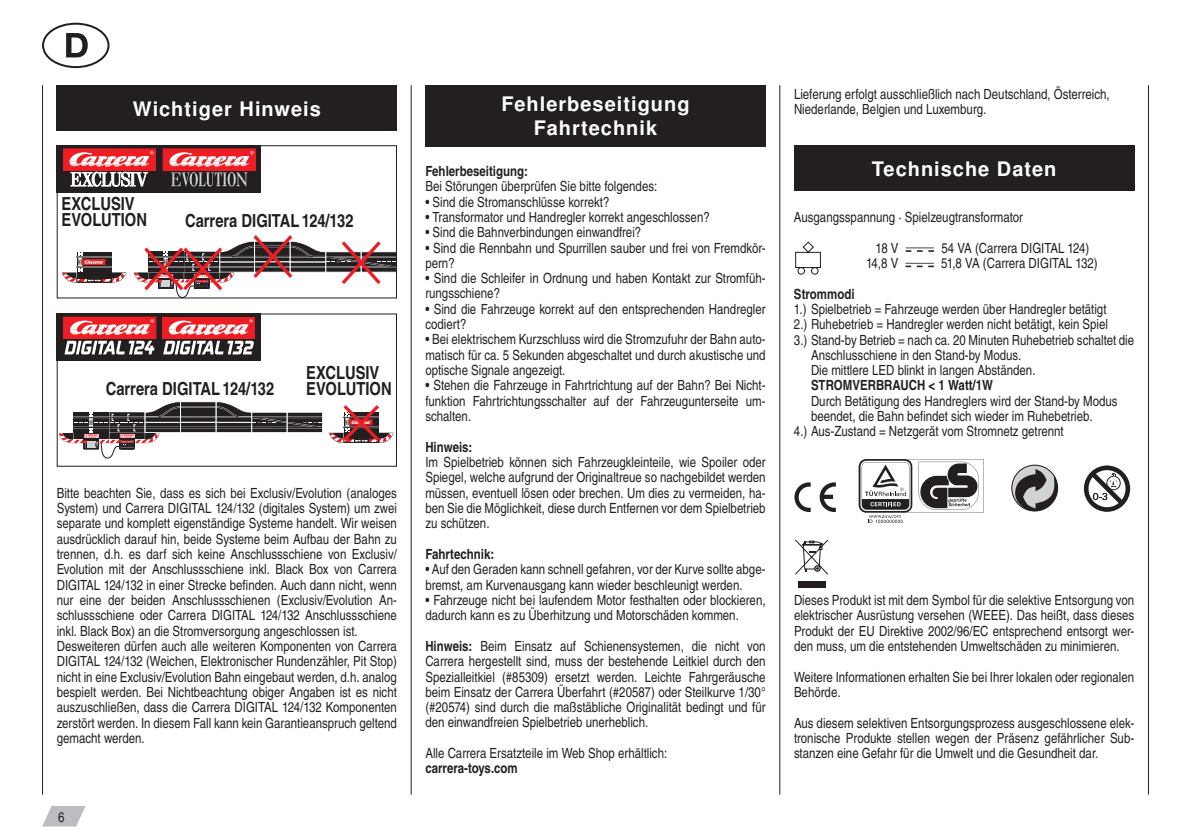
<style>
.page{position:relative;width:1191px;height:840px;background:#fff}
.page>*{position:absolute;margin:0;border:0;box-sizing:border-box;transform-origin:0 0}
.t1{font:700 20px/24px "Nimbus San LOT";letter-spacing:.05em;color:#fff;text-align:center}
.t2{font:18px/16px "Nimbus San LOT Bol Con";color:#231f20}
.t3{font:14px/15.4px "Nimbus San LOT Reg Con";color:#231f20}
.t4{font:14px "Nimbus San LOT Bol Con";color:#231f20}
.s1{font-family:"Nimbus San LOT Bol Con"}
</style>
<div class="page">
<svg style="left:42px;top:806px;width:44px;height:20px"></svg>
<hr style="left:42px;top:85px;width:1px;height:709px;background:#231f20">
<hr style="left:1148px;top:85px;width:1px;height:709px;background:#231f20">
<hr style="left:411px;top:85px;width:1px;height:709px;background:#231f20">
<hr style="left:779px;top:85px;width:1px;height:709px;background:#231f20">
<div style="left:42px;top:23px;width:68px;height:45px;border:2px solid #231f20;border-radius:50%"></div>
<svg style="left:66px;top:33px;width:22px;height:24px"></svg>
<div style="left:57px;top:85px;width:340px;height:46px;background:#231f20"></div>
<svg style="left:62px;top:252px;width:64px;height:30px"></svg>
<svg style="left:134px;top:235px;width:261px;height:61px"></svg>
<svg style="left:59px;top:147px;width:202px;height:45px;background:#342223"></svg>
<div style="left:163px;top:149px;width:92px;height:21px;background:#ee1d23"></div>
<svg style="left:169px;top:151px;width:84px;height:35px"></svg>
<div style="left:63px;top:149px;width:92px;height:21px;background:#ee1d23"></div>
<svg style="left:69px;top:151px;width:84px;height:35px"></svg>
<div style="left:57px;top:145px;width:340px;height:153px;border:1px solid #231f20"></div>
<div style="left:57px;top:313px;width:204px;height:47px;background:#231f20"></div>
<div style="left:64px;top:317px;width:92px;height:21px;border:1px solid #ee1d23"></div>
<svg style="left:64px;top:318px;width:90px;height:36px"></svg>
<svg style="left:180px;top:401px;width:36px;height:21px"></svg>
<div style="left:180px;top:401px;width:36px;height:21px;border:1px solid #fff"></div>
<svg style="left:182px;top:424px;width:32px;height:6px"></svg>
<hr style="left:180px;top:426px;width:36px;height:2px;background:#fff">
<hr style="left:180px;top:427px;width:36px;height:1px;background:#231f20">
<div style="left:180px;top:422px;width:36px;height:10px;border:1px solid #fff"></div>
<div style="left:216px;top:422px;width:36px;height:10px;background:#231f20"></div>
<div style="left:252px;top:412px;width:35px;height:20px;background:#231f20"></div>
<div style="left:287px;top:412px;width:36px;height:20px;background:#231f20"></div>
<svg style="left:216px;top:401px;width:105px;height:28px"></svg>
<div style="left:287px;top:412px;width:36px;height:20px;border:1px solid #fff"></div>
<svg style="left:329px;top:405px;width:64px;height:38px"></svg>
<svg style="left:59px;top:401px;width:122px;height:57px"></svg>
<div style="left:162px;top:317px;width:93px;height:21px;border:1px solid #ee1d23"></div>
<svg style="left:163px;top:318px;width:91px;height:36px"></svg>
<div style="left:57px;top:313px;width:340px;height:153px;border:1px solid #231f20"></div>
<div style="left:425px;top:85px;width:340px;height:61px;background:#231f20"></div>
<div style="left:794px;top:145px;width:340px;height:46px;background:#231f20"></div>
<svg style="left:905px;top:247px;width:29px;height:4px"></svg>
<svg style="left:795px;top:241px;width:26px;height:34px"></svg>
<svg style="left:905px;top:263px;width:29px;height:4px"></svg>
<svg style="left:794px;top:482px;width:16px;height:29px"></svg>
<svg style="left:819px;top:482px;width:17px;height:29px"></svg>
<svg style="left:858px;top:459px;width:125px;height:64px"></svg>
<svg style="left:1011px;top:466px;width:45px;height:43px;background:#8f8e8f"></svg>
<div style="left:1011px;top:464px;width:47px;height:47px;border:1px solid #231f20;border-radius:50%"></div>
<svg style="left:1084px;top:465px;width:46px;height:46px"></svg>
<div style="left:798px;top:580px;width:27px;height:7px;background:#231f20"></div>
<svg style="left:795px;top:539px;width:34px;height:36px"></svg>
<h1 class="t1" style="left:133px;top:97px;width:190px">Wichtiger Hinweis</h1>
<p class="t2" style="left:62px;top:196px;width:87px">Exclusiv<br>EVOLUTION</p>
<p class="t2" style="left:185px;top:213px;width:170px">Carrera DIGITAL124/132</p>
<p class="t2" style="left:106px;top:381px;width:170px">Carrera DIGITAL124/132</p>
<p class="t2" style="left:306px;top:365px;width:87px">Exclusiv<br>EVOLUTION</p>
<p class="t3" style="left:57px;top:485px;width:342px">Bitte beachten Sie, dass es sich bei Exclusiv/Evolution (analoges<br>System) und Carrera Digital</p>
<p class="t3" style="left:57px;top:500px;width:342px;text-align:justify;text-indent:159px">124/132 (digitales System) um zwei separate und komplett eigenständige Systeme handelt. Wir weisen ausdrücklich darauf hin, beide Systeme beim Aufbau der Bahn zu trennen, d.h. es darf sich keine Anschlussschiene von Exclusiv/ Evolution mit der Anschlussschiene inkl. Black Box von Carrera Digital</p>
<p class="t3" style="left:57px;top:577px;width:342px;text-align:justify;text-indent:47px">124/132 in einer Strecke befinden. Auch dann nicht, wenn nur eine der beiden Anschlussschienen (Exclusiv/Evolution An&shy;schlussschiene oder Carrera Digital</p>
<p class="t3" style="left:57px;top:607px;width:342px;text-indent:204px">124/132 Anschlussschiene inkl. Black Box) an die Stromversorgung angeschlossen ist.<br>Desweiteren dürfen auch alle weiteren Komponenten von Carrera Digital</p>
<p class="t3" style="left:57px;top:653px;width:342px;text-align:justify;text-indent:47px">124/132 (Weichen, Elektronischer Rundenzähler, Pit Stop) nicht in eine Exclusiv/Evolution Bahn eingebaut werden, d.h. analog bespielt werden. Bei Nichtbeachtung obiger Angaben ist es nicht auszuschließen, dass die Carrera Digital</p>
<p class="t3" style="left:57px;top:699px;width:342px;text-align:justify;text-indent:225px">124/132 Komponenten zerstört werden. In diesem Fall kann kein Garantieanspruch geltend gemacht werden.</p>
<p class="t3" style="left:58px;top:808px;width:8px">6</p>
<h1 class="t1" style="left:501px;top:93px;width:190px">Fehlerbeseitigung<br>Fahrtechnik</h1>
<p class="t4" style="left:425px;top:162px;width:104px">Fehlerbeseitigung:</p>
<p class="t3" style="left:425px;top:179px;width:233px">Bei Störungen überprüfen Sie bitte folgendes:</p>
<p class="t3" style="left:425px;top:194px;width:186px">• Sind die Stromanschlüsse korrekt?</p>
<p class="t3" style="left:425px;top:209px;width:286px">• Transformator und Handregler korrekt angeschlossen?</p>
<p class="t3" style="left:425px;top:225px;width:217px">• Sind die Bahnverbindungen einwandfrei?</p>
<p class="t3" style="left:425px;top:240px;width:342px">• Sind die Rennbahn und Spurrillen sauber und frei von Fremdkör&shy;pern?</p>
<p class="t3" style="left:425px;top:270px;width:342px">• Sind die Schleifer in Ordnung und haben Kontakt zur Stromfüh&shy;rungsschiene?</p>
<p class="t3" style="left:425px;top:301px;width:342px">• Sind die Fahrzeuge korrekt auf den entsprechenden Handregler codiert?</p>
<p class="t3" style="left:425px;top:332px;width:342px;text-align:justify">• Bei elektrischem Kurzschluss wird die Stromzufuhr der Bahn auto&shy;matisch für ca. 5 Sekunden abgeschaltet und durch akustische und optische Signale angezeigt.</p>
<p class="t3" style="left:425px;top:378px;width:342px;text-align:justify">• Stehen die Fahrzeuge in Fahrtrichtung auf der Bahn? Bei Nicht&shy;funktion Fahrtrichtungsschalter auf der Fahrzeugunterseite um&shy;schalten.</p>
<p class="t4" style="left:425px;top:438px;width:49px">Hinweis:</p>
<p class="t3" style="left:425px;top:454px;width:342px;text-align:justify">Im Spielbetrieb können sich Fahrzeugkleinteile, wie Spoiler oder Spiegel, welche aufgrund der Originaltreue so nachgebildet werden müssen, eventuell lösen oder brechen. Um dies zu vermeiden, ha&shy;ben Sie die Möglichkeit, diese durch Entfernen vor dem Spielbetrieb zu schützen.</p>
<p class="t4" style="left:425px;top:545px;width:70px">Fahrtechnik:</p>
<p class="t3" style="left:425px;top:561px;width:342px">• Auf den Geraden kann schnell gefahren, vor der Kurve sollte abge&shy;bremst, am Kurvenausgang kann wieder beschleunigt werden.</p>
<p class="t3" style="left:425px;top:592px;width:342px">• Fahrzeuge nicht bei laufendem Motor festhalten oder blockieren, dadurch kann es zu Überhitzung und Motorschäden kommen.</p>
<p class="t3" style="left:425px;top:638px;width:342px;text-align:justify"><span class="s1">Hinweis:</span> Beim Einsatz auf Schienensystemen, die nicht von Carrera hergestellt sind, muss der bestehende Leitkiel durch den Spezialleitkiel (#85309) ersetzt werden. Leichte Fahrgeräusche beim Einsatz der Carrera Überfahrt (#20587) oder Steilkurve 1/30° (#20574) sind durch die maßstäbliche Originalität bedingt und für den einwandfreien Spielbetrieb unerheblich.</p>
<p class="t3" style="left:425px;top:745px;width:243px">Alle Carrera Ersatzteile im Web Shop erhältlich:</p>
<p class="t4" style="left:425px;top:759px;width:94px">carrera-toys.com</p>
<p class="t3" style="left:794px;top:87px;width:317px">Lieferung erfolgt ausschließlich nach Deutschland, Österreich,<br>Niederlande, Belgien und Luxemburg.</p>
<h1 class="t1" style="left:872px;top:157px;width:186px">Technische Daten</h1>
<p class="t3" style="left:875px;top:202px;width:149px;line-height:30.6px;text-indent:-82px">Ausgangsspannung · Spielzeugtransformator<br>18 V</p>
<p class="t3" style="left:941px;top:240px;width:149px">54 VA (Carrera DIGITAL 124)</p>
<p class="t3" style="left:866px;top:255px;width:34px">14,8 V</p>
<p class="t3" style="left:941px;top:255px;width:158px">51,8 VA (Carrera DIGITAL 132)</p>
<p class="t4" style="left:794px;top:285px;width:62px">Strommodi</p>
<p class="t3" style="left:794px;top:301px;width:314px">1.) Spielbetrieb = Fahrzeuge werden über Handregler betätigt</p>
<p class="t3" style="left:794px;top:316px;width:316px">2.) Ruhebetrieb = Handregler werden nicht betätigt, kein Spiel</p>
<p class="t3" style="left:794px;top:332px;width:342px">3.) Stand-by Betrieb = nach ca. 20 Minuten Ruhebetrieb schaltet die</p>
<p class="t3" style="left:811px;top:347px;width:212px">Anschlusschiene in den Stand-by Modus.</p>
<p class="t3" style="left:811px;top:362px;width:226px">Die mittlere LED blinkt in langen Abständen.</p>
<p class="t4" style="left:811px;top:376px;width:183px">STROMVERBRAUCH &lt; 1 Watt/1W</p>
<p class="t3" style="left:811px;top:393px;width:308px">Durch Betätigung des Handreglers wird der Stand-by Modus</p>
<p class="t3" style="left:811px;top:408px;width:283px">beendet, die Bahn befindet sich wieder im Ruhebetrieb.</p>
<p class="t3" style="left:794px;top:424px;width:271px">4.) Aus-Zustand = Netzgerät vom Stromnetz getrennt</p>
<p class="t3" style="left:794px;top:592px;width:342px;text-align:justify">Dieses Produkt ist mit dem Symbol für die selektive Entsorgung von elektrischer Ausrüstung versehen (WEEE). Das heißt, dass dieses Produkt der EU Direktive 2002/96/EC entsprechend entsorgt wer&shy;den muss, um die entstehenden Umweltschäden zu minimieren.</p>
<p class="t3" style="left:794px;top:668px;width:342px">Weitere Informationen erhalten Sie bei Ihrer lokalen oder regionalen<br>Behörde.</p>
<p class="t3" style="left:794px;top:714px;width:342px;text-align:justify">Aus diesem selektiven Entsorgungsprozess ausgeschlossene elek&shy;tronische Produkte stellen wegen der Präsenz gefährlicher Sub&shy;stanzen eine Gefahr für die Umwelt und die Gesundheit dar.</p>
</div>
